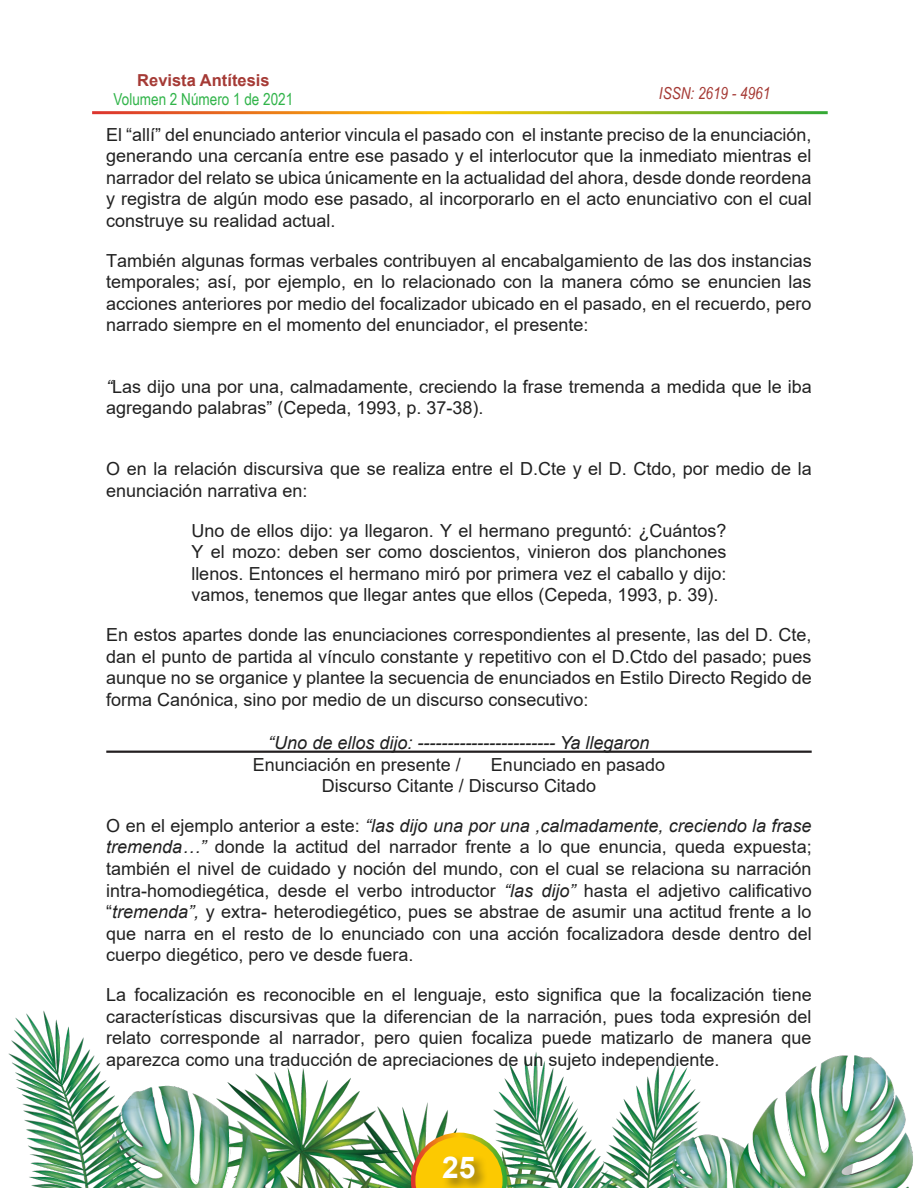
<style>
.page{position:relative;width:918px;height:1188px;background:#fff}
.page>*{position:absolute;margin:0;border:0;box-sizing:border-box;transform-origin:0 0}
.t1{font:700 30px "Arial";color:#fff}
.t2{font:18px/21.6px "Arial";color:#212121;text-align:justify}
.t3{font:italic 18px "Arial";color:#212121}
.t4{font:16.5px "Arial Narrow";color:#31b44a}
.t5{font:700 16.5px "Arial";color:#a53a35}
.t6{font:italic 16.5px "Arial Narrow";color:#a53a35}
.s1{font-style:italic}
</style>
<div class="page">
<img style="left:8px;top:1010px;width:905px;height:178px">
<svg style="left:411px;top:1133px;width:96px;height:55px;background:#ddc036"></svg>
<div style="left:442px;top:1155px;width:47px;height:33px;background:#231f20;opacity:.54"></div>
<hr style="left:106px;top:751px;width:706px;height:2px;background:#231f20">
<p class="t5" style="left:137px;top:68px;width:134px">Revista Antítesis</p>
<p class="t4" style="left:114px;top:88px;width:181px">Volumen 2 Número 1 de 2021</p>
<p class="t6" style="left:659px;top:81px;width:113px">ISSN: 2619 - 4961</p>
<p class="t2" style="left:106px;top:123px;width:707px">El “allí” del enunciado anterior vincula el pasado con el instante preciso de la enunciación, generando una cercanía entre ese pasado y el interlocutor que la inmediato mientras el narrador del relato se ubica únicamente en la actualidad del ahora, desde donde reordena y registra de algún modo ese pasado, al incorporarlo en el acto enunciativo con el cual construye su realidad actual.</p>
<p class="t2" style="left:106px;top:249px;width:707px">También algunas formas verbales contribuyen al encabalgamiento de las dos instancias temporales; así, por ejemplo, en lo relacionado con la manera cómo se enuncien las acciones anteriores por medio del focalizador ubicado en el pasado, en el recuerdo, pero narrado siempre en el momento del enunciador, el presente:</p>
<p class="t2" style="left:106px;top:375px;width:707px"><span class="s1">“</span>Las dijo una por una, calmadamente, creciendo la frase tremenda a medida que le iba agregando palabras” (Cepeda, 1993, p. 37-38).</p>
<p class="t2" style="left:106px;top:458px;width:707px">O en la relación discursiva que se realiza entre el D.Cte y el D. Ctdo, por medio de la enunciación narrativa en:</p>
<p class="t2" style="left:191px;top:519px;width:537px">Uno de ellos dijo: ya llegaron. Y el hermano preguntó: ¿Cuántos?<br>Y el mozo: deben ser como doscientos, vinieron dos planchones llenos. Entonces el hermano miró por primera vez el caballo y dijo: vamos, tenemos que llegar antes que ellos (Cepeda, 1993, p. 39).</p>
<p class="t2" style="left:106px;top:624px;width:707px">En estos apartes donde las enunciaciones correspondientes al presente, las del D. Cte, dan el punto de partida al vínculo constante y repetitivo con el D.Ctdo del pasado; pues aunque no se organice y plantee la secuencia de enunciados en Estilo Directo Regido de forma Canónica, sino por medio de un discurso consecutivo:</p>
<p class="t3" style="left:268px;top:731px;width:383px">“Uno de ellos dijo: ----------------------- Ya llegaron</p>
<p class="t2" style="left:253px;top:753px;width:210px">Enunciación en presente /</p>
<p class="t2" style="left:491px;top:753px;width:176px">Enunciado en pasado</p>
<p class="t2" style="left:322px;top:775px;width:276px">Discurso Citante / Discurso Citado</p>
<p class="t2" style="left:106px;top:815px;width:707px">O en el ejemplo anterior a este: <span class="s1">“las dijo una por una ,calmadamente, creciendo la frase tremenda…”</span> donde la actitud del narrador frente a lo que enuncia, queda expuesta; también el nivel de cuidado y noción del mundo, con el cual se relaciona su narración intra-homodiegética, desde el verbo introductor <span class="s1">“las dijo”</span> hasta el adjetivo calificativo “<span class="s1">tremenda”,</span> y extra- heterodiegético, pues se abstrae de asumir una actitud frente a lo que narra en el resto de lo enunciado con una acción focalizadora desde dentro del cuerpo diegético, pero ve desde fuera.</p>
<p class="t2" style="left:106px;top:984px;width:707px">La focalización es reconocible en el lenguaje, esto significa que la focalización tiene características discursivas que la diferencian de la narración, pues toda expresión del relato corresponde al narrador, pero quien focaliza puede matizarlo de manera que aparezca como una traducción de apreciaciones de un sujeto independiente.</p>
<h1 class="t1" style="left:442px;top:1146px;width:35px">25</h1>
</div>
